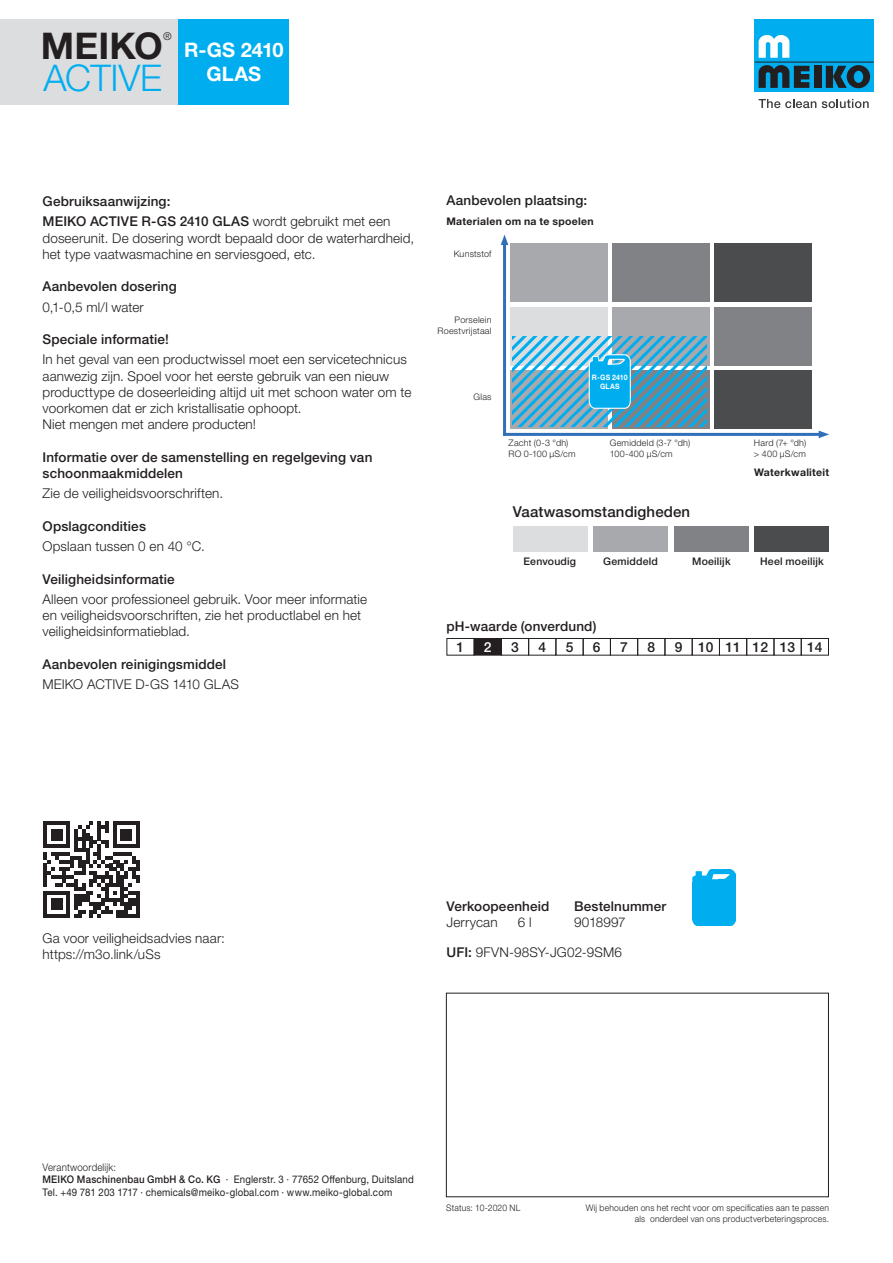
<style>
.page{position:relative;width:893px;height:1263px;background:#fff}
.page>*{position:absolute;margin:0;border:0;box-sizing:border-box;transform-origin:0 0}
.t1{font:300 36.75px "Helvetica Neue LTW1 G";letter-spacing:-.005em;color:#00aeef}
.t2{font:700 36.75px "Helvetica Neue LTW1 G";color:#231f20}
.t3{font:700 20.1px/24px "Helvetica Neue LTW1 G";letter-spacing:.005em;color:#fff;text-align:center}
.t4{font:500 15px "Helvetica Neue LTW1 G";letter-spacing:.01em;color:#231f20}
.t5{font:500 13.8px "Helvetica Neue LTW1 G";color:#231f20}
.t6{font:500 13.8px "Helvetica Neue LTW1 G";color:#fff}
.t7{font:300 13.5px/16.2px "Helvetica Neue LTW1 G";letter-spacing:.01em;color:#231f20}
.t8{font:500 13.5px/20.4px "Helvetica Neue LTW1 G";letter-spacing:.01em;color:#231f20}
.t9{font:300 13.5px "Helvetica Neue LTW1 G";letter-spacing:-.01em;color:#231f20}
.t10{font:300 10.8px "Helvetica Neue LTW1 G";color:#231f20}
.t11{font:10.5px/12.6px "Helvetica Neue LTW1 G";letter-spacing:.02em;color:#231f20;scale:.92 1}
.t12{font:500 10.5px "Helvetica Neue LTW1 G";letter-spacing:.02em;color:#231f20}
.t13{font:700 10.5px "Helvetica Neue LTW1 G";letter-spacing:.025em;color:#231f20}
.t14{font:300 9px/10.8px "Helvetica Neue LTW1 G";letter-spacing:.025em;color:#231f20;text-align:right;scale:.95 1}
.t15{font:300 9px/10.8px "Helvetica Neue LTW1 G";letter-spacing:.025em;color:#231f20}
.t16{font:700 7.5px/9px "Helvetica Neue LTW1 G";letter-spacing:.03em;color:#fff;text-align:center;scale:.93 1}
.s1{font-weight:300}
.s2{font-weight:500}
</style>
<div class="page">
<img style="left:692px;top:870px;width:44px;height:56px">
<div style="left:446px;top:638px;width:28px;height:17px;border:1px solid #231f20"></div>
<div style="left:474px;top:638px;width:27px;height:17px;background:#231f20"></div>
<div style="left:501px;top:638px;width:28px;height:17px;border:1px solid #231f20"></div>
<div style="left:528px;top:638px;width:28px;height:17px;border:1px solid #231f20"></div>
<div style="left:555px;top:638px;width:29px;height:17px;border:1px solid #231f20"></div>
<div style="left:583px;top:638px;width:28px;height:17px;border:1px solid #231f20"></div>
<div style="left:610px;top:638px;width:28px;height:17px;border:1px solid #231f20"></div>
<div style="left:637px;top:638px;width:28px;height:17px;border:1px solid #231f20"></div>
<div style="left:665px;top:638px;width:28px;height:17px;border:1px solid #231f20"></div>
<div style="left:692px;top:638px;width:28px;height:17px;border:1px solid #231f20"></div>
<div style="left:719px;top:638px;width:28px;height:17px;border:1px solid #231f20"></div>
<div style="left:746px;top:638px;width:28px;height:17px;border:1px solid #231f20"></div>
<div style="left:774px;top:638px;width:28px;height:17px;border:1px solid #231f20"></div>
<div style="left:801px;top:638px;width:28px;height:17px;border:1px solid #231f20"></div>
<div style="left:446px;top:993px;width:383px;height:204px;border:1px solid #231f20"></div>
<div style="left:755px;top:19px;width:119px;height:73px;background:#00aeef"></div>
<div style="left:814px;top:66px;width:7px;height:22px;background:#231f20"></div>
<svg style="left:826px;top:65px;width:44px;height:23px"></svg>
<hr style="left:755px;top:62px;width:119px;height:1px;background:#231f20">
<svg style="left:759px;top:35px;width:30px;height:23px"></svg>
<svg style="left:759px;top:65px;width:50px;height:23px"></svg>
<svg style="left:759px;top:99px;width:57px;height:9px"></svg>
<svg style="left:822px;top:99px;width:47px;height:9px"></svg>
<div style="left:0;top:19px;width:179px;height:85px;background:#dcdddf"></div>
<div style="left:179px;top:19px;width:110px;height:85px;background:#00aeef"></div>
<div style="left:513px;top:526px;width:74px;height:26px;background:#dcdddf"></div>
<div style="left:593px;top:526px;width:75px;height:26px;background:#a8a9ad"></div>
<div style="left:674px;top:526px;width:74px;height:26px;background:#808285"></div>
<div style="left:755px;top:526px;width:74px;height:26px;background:#4b4c4d"></div>
<svg style="left:43px;top:821px;width:97px;height:97px"></svg>
<hr style="left:503px;top:243px;width:3px;height:193px;background:#3170b8">
<svg style="left:501px;top:234px;width:7px;height:11px"></svg>
<div style="left:510px;top:243px;width:98px;height:59px;background:#a8a9ad"></div>
<div style="left:612px;top:243px;width:98px;height:59px;background:#808285"></div>
<div style="left:714px;top:243px;width:98px;height:59px;background:#4b4c4d"></div>
<div style="left:510px;top:307px;width:98px;height:58px;background:#dcdddf"></div>
<div style="left:612px;top:307px;width:98px;height:58px;background:#a8a9ad"></div>
<div style="left:714px;top:307px;width:98px;height:58px;background:#808285"></div>
<svg style="left:510px;top:370px;width:98px;height:58px"></svg>
<svg style="left:612px;top:370px;width:98px;height:58px"></svg>
<div style="left:714px;top:370px;width:98px;height:58px;background:#4b4c4d"></div>
<hr style="left:503px;top:433px;width:318px;height:3px;background:#3170b8">
<svg style="left:819px;top:431px;width:10px;height:7px"></svg>
<img style="left:513px;top:337px;width:194px;height:89px">
<svg style="left:589px;top:354px;width:42px;height:55px;background:#21b6ee"></svg>
<p class="t10" style="left:163px;top:29px;width:10px">®</p>
<h1 class="t2" style="left:41px;top:23px;width:123px">MEIKO</h1>
<h1 class="t1" style="left:43px;top:56px;width:120px">ACTIVE</h1>
<h2 class="t3" style="left:184px;top:37px;width:101px">R-GS 2410<br>GLAS</h2>
<p class="t8" style="left:43px;top:191px;width:350px">Gebruiksaanwijzing:<br>MEIKO ACTIVE R-GS 2410 GLAS <span class="s1">wordt gebruikt met een</span></p>
<p class="t7" style="left:43px;top:230px;width:373px">doseerunit. De dosering wordt bepaald door de waterhardheid, het type vaatwasmachine en serviesgoed, etc.</p>
<p class="t8" style="left:43px;top:276px;width:136px">Aanbevolen dosering</p>
<p class="t7" style="left:43px;top:299px;width:103px">0,1-0,5 ml/l water</p>
<p class="t8" style="left:43px;top:329px;width:128px">Speciale informatie!</p>
<p class="t7" style="left:43px;top:351px;width:370px">In het geval van een productwissel moet een servicetechnicus aanwezig zijn. Spoel voor het eerste gebruik van een nieuw producttype de doseerleiding altijd uit met schoon water om te voorkomen dat er zich kristallisatie ophoopt.<br>Niet mengen met andere producten!</p>
<p class="t8" style="left:43px;top:449px;width:331px;line-height:16.2px">Informatie over de samenstelling en regelgeving van schoonmaakmiddelen</p>
<p class="t7" style="left:43px;top:485px;width:182px">Zie de veiligheidsvoorschriften.</p>
<p class="t8" style="left:43px;top:516px;width:105px">Opslagcondities</p>
<p class="t7" style="left:43px;top:538px;width:164px">Opslaan tussen 0 en 40 °C.</p>
<p class="t8" style="left:43px;top:569px;width:134px">Veiligheidsinformatie</p>
<p class="t7" style="left:43px;top:591px;width:326px">Alleen voor professioneel gebruik. Voor meer informatie en veiligheidsvoorschriften, zie het productlabel en het veiligheidsinformatieblad.</p>
<p class="t8" style="left:43px;top:654px;width:185px">Aanbevolen reinigingsmiddel</p>
<p class="t7" style="left:43px;top:676px;width:198px">MEIKO ACTIVE D-GS 1410 GLAS</p>
<p class="t8" style="left:446px;top:190px;width:142px">Aanbevolen plaatsing:</p>
<p class="t13" style="left:446px;top:215px;width:149px">Materialen om na te spoelen</p>
<p class="t15" style="left:454px;top:249px;width:39px">Kunststof</p>
<p class="t15" style="left:438px;top:315px;width:55px;text-align:right">Porselein<br>Roestvrijstaal</p>
<p class="t15" style="left:474px;top:392px;width:20px">Glas</p>
<p class="t16" style="left:592px;top:373px;width:40px">R-GS 2410<br>GLAS</p>
<p class="t15" style="left:509px;top:437px;width:69px">Zacht (0-3 °dh)<br>RO 0-100 μS/cm</p>
<p class="t15" style="left:610px;top:437px;width:82px">Gemiddeld (3-7 °dh)<br>100-400 μS/cm</p>
<p class="t15" style="left:754px;top:437px;width:54px">Hard (7+ °dh) &gt; 400 μS/cm</p>
<p class="t13" style="left:754px;top:466px;width:77px">Waterkwaliteit</p>
<p class="t4" style="left:513px;top:503px;width:179px">Vaatwasomstandigheden</p>
<p class="t12" style="left:523px;top:555px;width:54px">Eenvoudig</p>
<p class="t12" style="left:603px;top:555px;width:56px">Gemiddeld</p>
<p class="t12" style="left:692px;top:555px;width:40px">Moeilijk</p>
<p class="t12" style="left:760px;top:555px;width:65px">Heel moeilijk</p>
<p class="t8" style="left:446px;top:616px;width:151px">pH-waarde (onverdund)</p>
<p class="t5" style="left:457px;top:638px;width:9px">1</p>
<p class="t6" style="left:484px;top:638px;width:9px">2</p>
<p class="t5" style="left:511px;top:638px;width:9px">3</p>
<p class="t5" style="left:538px;top:638px;width:9px">4</p>
<p class="t5" style="left:566px;top:638px;width:9px">5</p>
<p class="t5" style="left:593px;top:638px;width:9px">6</p>
<p class="t5" style="left:620px;top:638px;width:9px">7</p>
<p class="t5" style="left:647px;top:638px;width:9px">8</p>
<p class="t5" style="left:675px;top:638px;width:149px">9 10 11 12 13 14</p>
<p class="t7" style="left:43px;top:930px;width:184px">Ga voor veiligheidsadvies naar: https://m3o.link/uSs</p>
<p class="t8" style="left:446px;top:896px;width:105px">Verkoopeenheid</p>
<p class="t8" style="left:574px;top:896px;width:94px">Bestelnummer</p>
<p class="t7" style="left:446px;top:914px;width:53px">Jerrycan</p>
<p class="t7" style="left:518px;top:914px;width:15px">6 l</p>
<p class="t9" style="left:574px;top:914px;width:53px">9018997</p>
<p class="t7" style="left:446px;top:944px;width:177px"><span class="s2">UFI:</span> 9FVN-98SY-JG02-9SM6</p>
<p class="t11" style="left:43px;top:1160px;width:405px"><span class="s1">Verantwoordelijk:<br></span><span class="s2">MEIKO Maschinenbau GmbH &amp; Co. KG</span> · Englerstr. 3 · 77652 Offenburg, Duitsland<br>Tel. +49 781 203 1717 · chemicals@meiko-global.com · www.meiko-global.com</p>
<p class="t14" style="left:446px;top:1203px;width:80px">Status: 10-2020 NL</p>
<p class="t14" style="left:586px;top:1203px;width:258px">Wij behouden ons het recht voor om specificaties aan te passen als onderdeel van ons productverbeteringsproces.</p>
</div>
